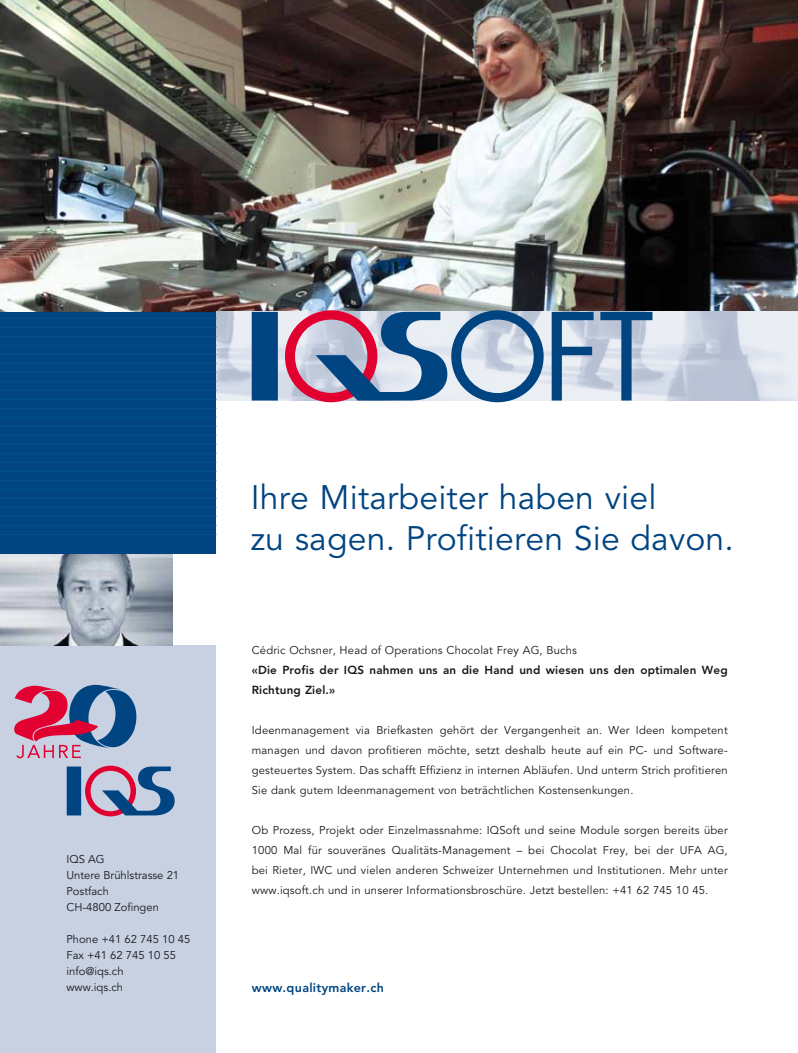
<style>
.page{position:relative;width:798px;height:1053px;background:#fff}
.page>*{position:absolute;margin:0;border:0;box-sizing:border-box;transform-origin:0 0}
.t1{font:33.75px/40.5px "Avenir";letter-spacing:.005em;color:#004481}
.t2{font:800 12.5px "Avenir";letter-spacing:.025em;color:#004481}
.t3{font:800 11.62px/20px "Avenir";letter-spacing:.015em;color:#1a171c}
.t4{font:11.25px/20px "Avenir";letter-spacing:.015em;color:#1a171c;text-align:justify}
</style>
<div class="page">
<hr style="left:0;top:1052px;width:797px;height:1px;background:#000">
<hr style="left:797px;top:0;width:1px;height:1052px;background:#000">
<img style="left:0;top:0;width:797px;height:312px">
<div style="left:0;top:645px;width:216px;height:407px;background:#c7d1e2"></div>
<img style="left:0;top:553px;width:172px;height:92px">
<div style="left:67px;top:766px;width:14px;height:49px;background:#004481"></div>
<svg style="left:85px;top:765px;width:89px;height:51px"></svg>
<img style="left:216px;top:312px;width:581px;height:88px">
<svg style="left:551px;top:312px;width:42px;height:88px"></svg>
<svg style="left:600px;top:312px;width:52px;height:88px"></svg>
<div style="left:251px;top:312px;width:27px;height:88px;background:#004481"></div>
<svg style="left:285px;top:310px;width:258px;height:92px"></svg>
<div style="left:0;top:312px;width:216px;height:241px;background:#004481"></div>
<hr style="left:0;top:318px;width:216px;height:1px;background:#00508a">
<hr style="left:0;top:327px;width:216px;height:1px;background:#00508a">
<hr style="left:0;top:336px;width:216px;height:1px;background:#00508a">
<hr style="left:0;top:345px;width:216px;height:1px;background:#00508a">
<hr style="left:0;top:354px;width:216px;height:1px;background:#00508a">
<hr style="left:0;top:363px;width:216px;height:1px;background:#00508a">
<hr style="left:0;top:372px;width:216px;height:1px;background:#00508a">
<hr style="left:0;top:381px;width:216px;height:1px;background:#00508a">
<hr style="left:0;top:390px;width:216px;height:1px;background:#00508a">
<hr style="left:0;top:399px;width:216px;height:1px;background:#00508a">
<hr style="left:0;top:408px;width:216px;height:1px;background:#00508a">
<hr style="left:0;top:417px;width:216px;height:1px;background:#00508a">
<hr style="left:0;top:426px;width:216px;height:1px;background:#00508a">
<hr style="left:0;top:435px;width:216px;height:1px;background:#00508a">
<hr style="left:0;top:444px;width:216px;height:1px;background:#00508a">
<hr style="left:0;top:453px;width:216px;height:1px;background:#00508a">
<hr style="left:0;top:462px;width:216px;height:1px;background:#00508a">
<hr style="left:0;top:471px;width:216px;height:1px;background:#00508a">
<hr style="left:0;top:480px;width:216px;height:1px;background:#00508a">
<hr style="left:0;top:489px;width:216px;height:1px;background:#00508a">
<hr style="left:0;top:498px;width:216px;height:1px;background:#00508a">
<hr style="left:0;top:507px;width:216px;height:1px;background:#00508a">
<hr style="left:0;top:516px;width:216px;height:1px;background:#00508a">
<hr style="left:0;top:525px;width:216px;height:1px;background:#00508a">
<hr style="left:0;top:534px;width:216px;height:1px;background:#00508a">
<svg style="left:14px;top:684px;width:122px;height:74px"></svg>
<p class="t4" style="left:66px;top:851px;width:114px;line-height:16px;text-align:left">IQS AG<br>Untere Brühlstrasse 21<br>Postfach<br>CH-4800 Zofingen</p>
<p class="t4" style="left:66px;top:931px;width:125px;line-height:16px;text-align:left">Phone +41 62 745 10 45<br>Fax +41 62 745 10 55 info@iqs.ch<br>www.iqs.ch</p>
<h1 class="t1" style="left:251px;top:478px;width:484px">Ihre Mitarbeiter haben viel<br>zu sagen. Profitieren Sie davon.</h1>
<p class="t4" style="left:252px;top:640px;width:326px">Cédric Ochsner, Head of Operations Chocolat Frey AG, Buchs</p>
<p class="t3" style="left:252px;top:659px;width:477px">«Die Profis der IQS nahmen uns an die Hand und wiesen uns den optimalen Weg<br>Richtung Ziel.»</p>
<p class="t4" style="left:252px;top:720px;width:477px">Ideenmanagement via Briefkasten gehört der Vergangenheit an. Wer Ideen kompetent managen und davon profitieren möchte, setzt deshalb heute auf ein PC- und Software&shy;gesteuertes System. Das schafft Effizienz in internen Abläufen. Und unterm Strich profitieren Sie dank gutem Ideenmanagement von beträchtlichen Kostensenkungen.</p>
<p class="t4" style="left:252px;top:820px;width:477px">Ob Prozess, Projekt oder Einzelmassnahme: IQSoft und seine Module sorgen bereits über 1000 Mal für souveränes Qualitäts-Management – bei Chocolat Frey, bei der UFA AG, bei Rieter, IWC und vielen anderen Schweizer Unternehmen und Institutionen. Mehr unter www.iqsoft.ch und in unserer Informationsbroschüre. Jetzt bestellen: +41 62 745 10 45.</p>
<p class="t2" style="left:252px;top:979px;width:134px">www.qualitymaker.ch</p>
</div>
